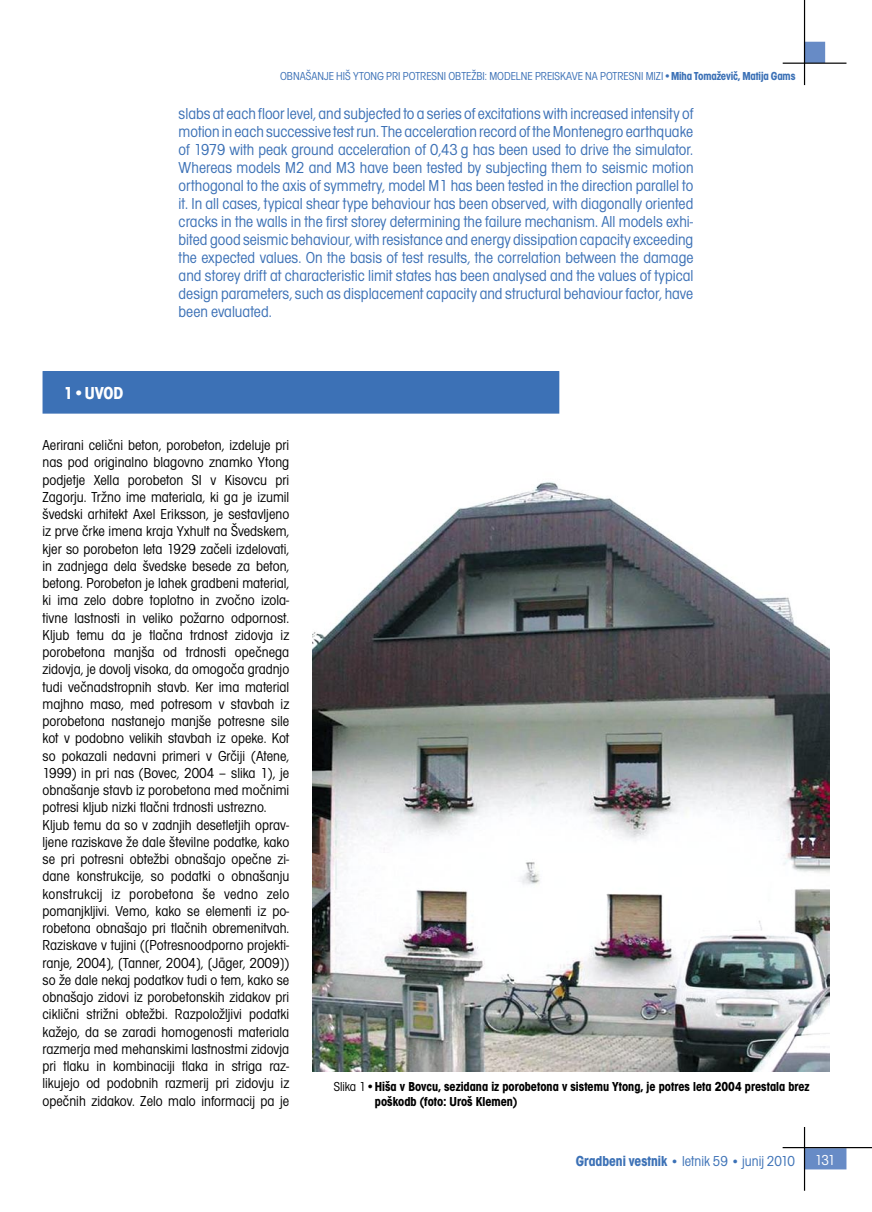
<style>
.page{position:relative;width:872px;height:1212px;background:#fff}
.page>*{position:absolute;margin:0;border:0;box-sizing:border-box;transform-origin:0 0}
._12_13{font:700 condensed 18px "Avant Gar Got Itc TEE";color:#fff}
._11_12{font:condensed 16.5px/18px "Avant Gar Got Itc TEE";color:#3c71b6;text-align:justify}
.Osnovni_tekst{font:condensed 15px/17.2px "Avant Gar Got Itc TEE";color:#000;text-align:justify}
.t1{font:condensed 15px "Avant Gar Got Itc TEE";color:#3c71b6}
.t2{font:condensed 15px "Avant Gar Got Itc TEE";color:#fff}
.Podpisi{font:700 condensed 13.5px/15px "Avant Gar Got Itc TEE";color:#000}
.t3{font:condensed 12px "Avant Gar Got Itc TEE";color:#3c71b6}
.s1{font-weight:700}
.s2{font-weight:400}
.s3{font-weight:400;color:#fff}
.s4{font-weight:700;font-size:13.5px}
</style>
<div class="page">
<div style="left:804px;top:1149px;width:41px;height:20px;background:#678bc6"></div>
<div style="left:804px;top:1148px;width:42px;height:21px;border:2px solid #678bc6"></div>
<hr style="left:782px;top:1147px;width:90px;height:1px;background:#000">
<hr style="left:804px;top:1127px;width:1px;height:64px;background:#000">
<div style="left:804px;top:42px;width:20px;height:20px;background:#678bc6"></div>
<div style="left:804px;top:42px;width:21px;height:21px;border:2px solid #678bc6"></div>
<hr style="left:782px;top:63px;width:64px;height:1px;background:#000">
<hr style="left:804px;top:0;width:1px;height:85px;background:#000">
<div style="left:43px;top:372px;width:515px;height:41px;background:#3c71b6"></div>
<div style="left:43px;top:371px;width:516px;height:43px;border:2px solid #3c71b6"></div>
<img style="left:313px;top:482px;width:516px;height:590px">
<p class="t3" style="left:280px;top:70px;width:517px">OBNAŠANJE HIŠ YTONG PRI POTRESNI OBTEŽBI: MODELNE PREISKAVE NA POTRESNI MIZI•<span class="s1">Miha Tomaževič, Matija Gams</span></p>
<p class="_11_12" style="left:179px;top:104px;width:516px">slabs at each floor level, and subjected to a series of excitations with increased intensity of motion in each successive test run. The acceleration record of the Montenegro earthquake of 1979 with peak ground acceleration of 0,43 g has been used to drive the simulator.<br>Whereas models M2 and M3 have been tested by subjecting them to seismic motion orthogonal to the axis of symmetry, model M1 has been tested in the direction parallel to it. In all cases, typical shear type behaviour has been observed, with diagonally oriented cracks in the walls in the first storey determining the failure mechanism. All models exhi&shy;bited good seismic behaviour, with resistance and energy dissipation capacity exceeding the expected values. On the basis of test results, the correlation between the damage and storey drift at characteristic limit states has been analysed and the values of typical design parameters, such as displacement capacity and structural behaviour factor, have been evaluated.</p>
<p class="_12_13" style="left:64px;top:382px;width:61px">1•UVOD</p>
<p class="Osnovni_tekst" style="left:43px;top:437px;width:248px">Aerirani celični beton, porobeton, izdeluje pri nas pod originalno blagovno znamko Ytong podjetje Xella porobeton SI v Kisovcu pri Zagorju. Tržno ime materiala, ki ga je izumil švedski arhitekt Axel Eriksson, je sestavljeno iz prve črke imena kraja Yxhult na Švedskem, kjer so porobeton leta 1929 začeli izdelovati, in zadnjega dela švedske besede za beton, betong. Porobeton je lahek gradbeni material, ki ima zelo dobre toplotno in zvočno izola&shy;tivne lastnosti in veliko požarno odpornost.<br>Kljub temu da je tlačna trdnost zidovja iz porobetona manjša od trdnosti opečnega zidovja, je dovolj visoka, da omogoča gradnjo tudi večnadstropnih stavb. Ker ima material majhno maso, med potresom v stavbah iz porobetona nastanejo manjše potresne sile kot v podobno velikih stavbah iz opeke. Kot so pokazali nedavni primeri v Grčiji (Atene, 1999) in pri nas (Bovec, 2004 – slika 1), je obnašanje stavb iz porobetona med močnimi potresi kljub nizki tlačni trdnosti ustrezno.</p>
<p class="Osnovni_tekst" style="left:43px;top:816px;width:248px">Kljub temu da so v zadnjih desetletjih oprav&shy;ljene raziskave že dale številne podatke, kako se pri potresni obtežbi obnašajo opečne zi&shy;dane konstrukcije, so podatki o obnašanju konstrukcij iz porobetona še vedno zelo pomanjkljivi. Vemo, kako se elementi iz po&shy;robetona obnašajo pri tlačnih obremenitvah.<br>Raziskave v tujini ([Potresnoodporno projekti&shy;ranje, 2004], [Tanner, 2004], [Jäger, 2009]) so že dale nekaj podatkov tudi o tem, kako se obnašajo zidovi iz porobetonskih zidakov pri ciklični strižni obtežbi. Razpoložljivi podatki kažejo, da se zaradi homogenosti materiala razmerja med mehanskimi lastnostmi zidovja pri tlaku in kombinaciji tlaka in striga raz&shy;likujejo od podobnih razmerij pri zidovju iz opečnih zidakov. Zelo malo informacij pa je</p>
<p class="Podpisi" style="left:334px;top:1079px;width:477px"><span class="s2">Slika 1•</span>Hiša v Bovcu, sezidana iz porobetona v sistemu Ytong, je potres leta 2004 prestala brez<br><span class="s3">Slika 1•</span>poškodb (foto: Uroš Klemen)</p>
<p class="t1" style="left:576px;top:1152px;width:220px"><span class="s1">Gradbeni vestnik</span> <span class="s4">•</span> letnik 59 <span class="s4">•</span> junij 2010</p>
<p class="t2" style="left:815px;top:1152px;width:22px">131</p>
</div>
